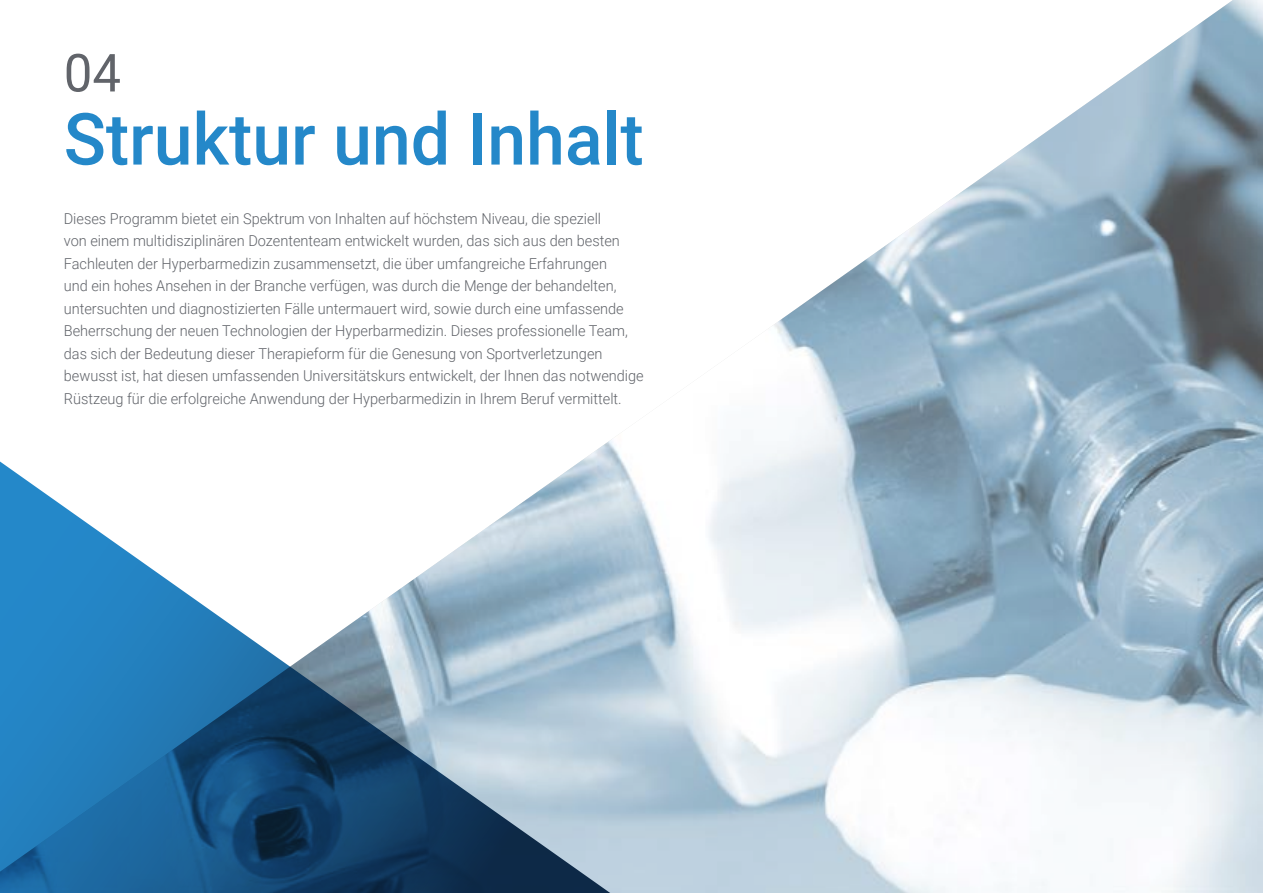
<style>
.page{position:relative;width:1263px;height:893px;background:#fff}
.page>*{position:absolute;margin:0;border:0;box-sizing:border-box;transform-origin:0 0}
.t1{font:500 72px "Roboto";color:#2488c9}
.t2{font:52.5px "Roboto";color:#61646a}
.t3{font:300 15px/22.5px "Roboto";color:#61646a}
</style>
<div class="page">
<img style="left:602px;top:0;width:661px;height:893px">
<svg style="left:0;top:446px;width:640px;height:447px"></svg>
<h2 class="t2" style="left:64px;top:36px;width:59px">04</h2>
<h1 class="t1" style="left:64px;top:89px;width:581px">Struktur und Inhalt</h1>
<p class="t3" style="left:64px;top:207px;width:581px">Dieses Programm bietet ein Spektrum von Inhalten auf höchstem Niveau, die speziell<br>von einem multidisziplinären Dozententeam entwickelt wurden, das sich aus den besten Fachleuten der Hyperbarmedizin zusammensetzt, die über umfangreiche Erfahrungen<br>und ein hohes Ansehen in der Branche verfügen, was durch die Menge der behandelten, untersuchten und diagnostizierten Fälle untermauert wird, sowie durch eine umfassende Beherrschung der neuen Technologien der Hyperbarmedizin. Dieses professionelle Team, das sich der Bedeutung dieser Therapieform für die Genesung von Sportverletzungen bewusst ist, hat diesen umfassenden Universitätskurs entwickelt, der Ihnen das notwendige Rüstzeug für die erfolgreiche Anwendung der Hyperbarmedizin in Ihrem Beruf vermittelt.</p>
</div>
